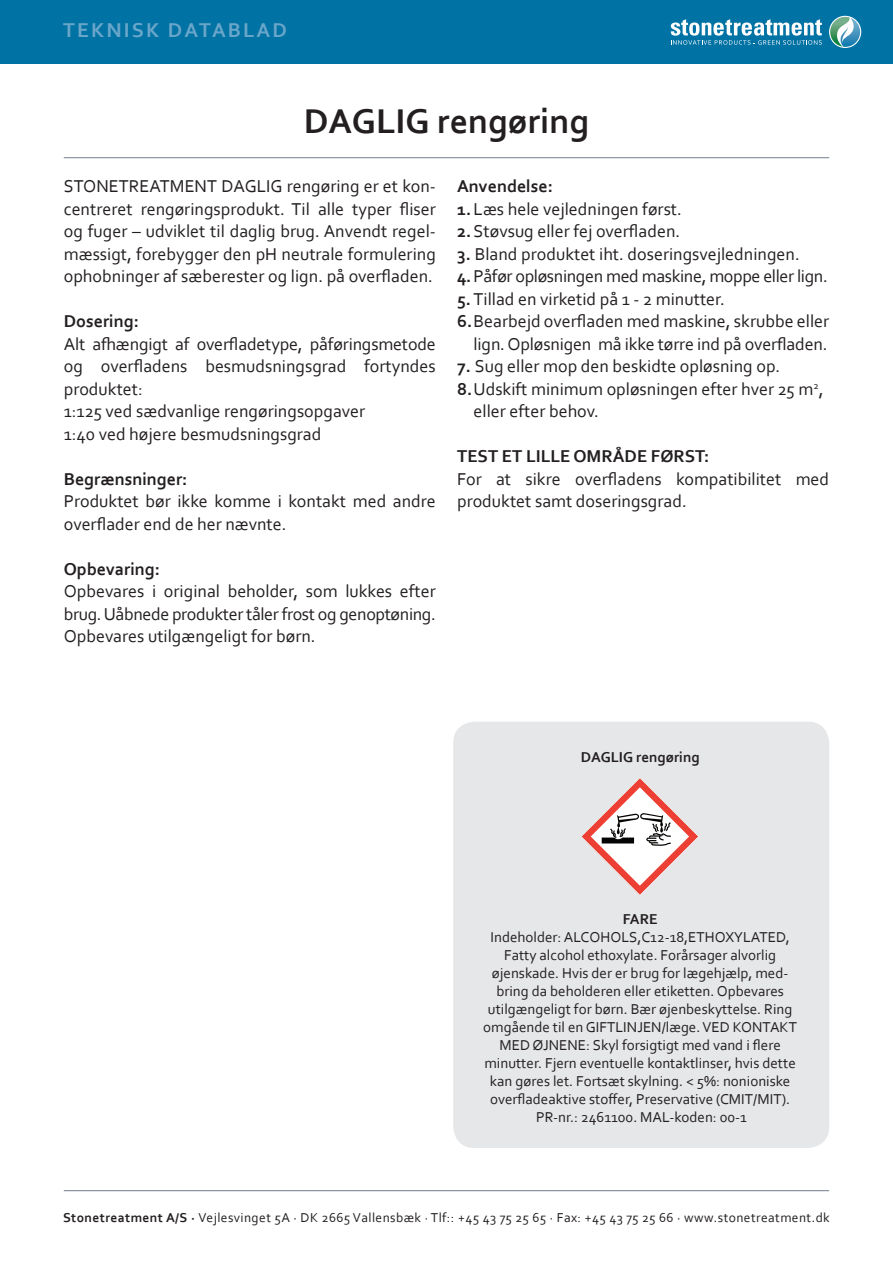
<style>
.page{position:relative;width:893px;height:1263px;background:#fff}
.page>*{position:absolute;margin:0;border:0;box-sizing:border-box;transform-origin:0 0}
.t1{font:700 36px "Corbel";color:#231f20}
.t2{font:700 21px "Corbel";letter-spacing:.1em;color:#6aa6ca}
.t3{font:18px/22.5px "Corbel";color:#231f20;text-align:justify}
.t4{font:700 18px "Corbel";color:#231f20}
.t5{font:18px "Corbel";letter-spacing:-.02em;color:#231f20}
.t6{font:15px/18px "Corbel";color:#231f20;text-align:center}
.t7{font:700 15px "Corbel";color:#231f20}
.t8{font:13.5px "Corbel";letter-spacing:.03em;color:#231f20}
.s1{font-weight:700}
</style>
<div class="page">
<div style="left:0;top:0;width:893px;height:64px;background:#0072a4"></div>
<hr style="left:64px;top:157px;width:765px;height:1px;background:#717d8b">
<div style="left:453px;top:722px;width:376px;height:426px;background:#e6e7e9;border-radius:21px"></div>
<svg style="left:829px;top:16px;width:32px;height:32px"></svg>
<svg style="left:671px;top:19px;width:151px;height:26px"></svg>
<svg style="left:830px;top:17px;width:30px;height:30px"></svg>
<svg style="left:582px;top:778px;width:116px;height:117px"></svg>
<hr style="left:64px;top:1190px;width:765px;height:1px;background:#717d8b">
<p class="t2" style="left:63px;top:17px;width:225px">TEKNISK DATABLAD</p>
<p class="t1" style="left:304px;top:99px;width:287px">DAGLIG rengøring</p>
<p class="t3" style="left:64px;top:175px;width:374px">STONETREATMENT DAGLIG rengøring er et kon&shy;centreret rengøringsprodukt. Til alle typer fliser og fuger – udviklet til daglig brug. Anvendt regel&shy;mæssigt, forebygger den pH neutrale formulering ophobninger af sæberester og lign. på overfladen.</p>
<p class="t4" style="left:64px;top:310px;width:77px">Dosering:</p>
<p class="t3" style="left:64px;top:332px;width:374px">Alt afhængigt af overfladetype, påføringsmetode og overfladens besmudsningsgrad fortyndes produktet:</p>
<p class="t3" style="left:64px;top:400px;width:303px">1:125 ved sædvanlige rengøringsopgaver</p>
<p class="t3" style="left:64px;top:422px;width:259px">1:40 ved højere besmudsningsgrad</p>
<p class="t4" style="left:64px;top:468px;width:125px">Begrænsninger:</p>
<p class="t3" style="left:64px;top:490px;width:374px">Produktet bør ikke komme i kontakt med andre overflader end de her nævnte.</p>
<p class="t4" style="left:64px;top:558px;width:98px">Opbevaring:</p>
<p class="t3" style="left:64px;top:580px;width:374px">Opbevares i original beholder, som lukkes efter brug. Uåbnede produkter tåler frost og genoptøning.<br>Opbevares utilgængeligt for børn.</p>
<p class="t4" style="left:457px;top:175px;width:97px">Anvendelse:</p>
<p class="t3" style="left:457px;top:197px;width:226px"><span class="s1">1.</span>Læs hele vejledningen først.</p>
<p class="t3" style="left:457px;top:220px;width:225px"><span class="s1">2.</span>Støvsug eller fej overfladen.</p>
<p class="t3" style="left:457px;top:242px;width:344px"><span class="s1">3.</span> Bland produktet iht. doseringsvejledningen.</p>
<p class="t5" style="left:457px;top:265px;width:372px"><span class="s1">4.</span>Påfør opløsningen med maskine, moppe eller lign.</p>
<p class="t3" style="left:457px;top:287px;width:269px"><span class="s1">5.</span>Tillad en virketid på 1 - 2 minutter.</p>
<p class="t3" style="left:457px;top:310px;width:374px"><span class="s1">6.</span>Bearbejd overfladen med maskine, skrubbe eller</p>
<p class="t3" style="left:474px;top:332px;width:355px">lign. Opløsnigen må ikke tørre ind på overfladen.</p>
<p class="t3" style="left:457px;top:355px;width:325px"><span class="s1">7.</span> Sug eller mop den beskidte opløsning op.</p>
<p class="t3" style="left:457px;top:377px;width:368px"><span class="s1">8.</span>Udskift minimum opløsningen efter hver 25 m<sup>2</sup>,</p>
<p class="t3" style="left:474px;top:400px;width:127px">eller efter behov.</p>
<p class="t4" style="left:457px;top:445px;width:254px">TEST ET LILLE OMRÅDE FØRST:</p>
<p class="t3" style="left:457px;top:467px;width:374px">For at sikre overfladens kompatibilitet med produktet samt doseringsgrad.</p>
<p class="t7" style="left:581px;top:748px;width:120px">DAGLIG rengøring</p>
<p class="t7" style="left:623px;top:910px;width:36px">FARE</p>
<p class="t6" style="left:483px;top:928px;width:315px">Indeholder: ALCOHOLS,C12-18,ETHOXYLATED, Fatty alcohol ethoxylate. Forårsager alvorlig øjenskade. Hvis der er brug for lægehjælp, med&shy;bring da beholderen eller etiketten. Opbevares utilgængeligt for børn. Bær øjenbeskyttelse. Ring omgående til en GIFTLINJEN/læge. VED KONTAKT MED ØJNENE: Skyl forsigtigt med vand i flere minutter. Fjern eventuelle kontaktlinser, hvis dette kan gøres let. Fortsæt skylning. &lt; 5%: nonioniske overfladeaktive stoffer, Preservative (CMIT/MIT).</p>
<p class="t6" style="left:536px;top:1108px;width:212px">PR-nr.: 2461100. MAL-koden: 00-1</p>
<p class="t8" style="left:63px;top:1209px;width:768px"><span class="s1">Stonetreatment A/S ·</span> Vejlesvinget 5A · DK 2665 Vallensbæk · Tlf:: +45 43 75 25 65 · Fax: +45 43 75 25 66 · www.stonetreatment.dk</p>
</div>
